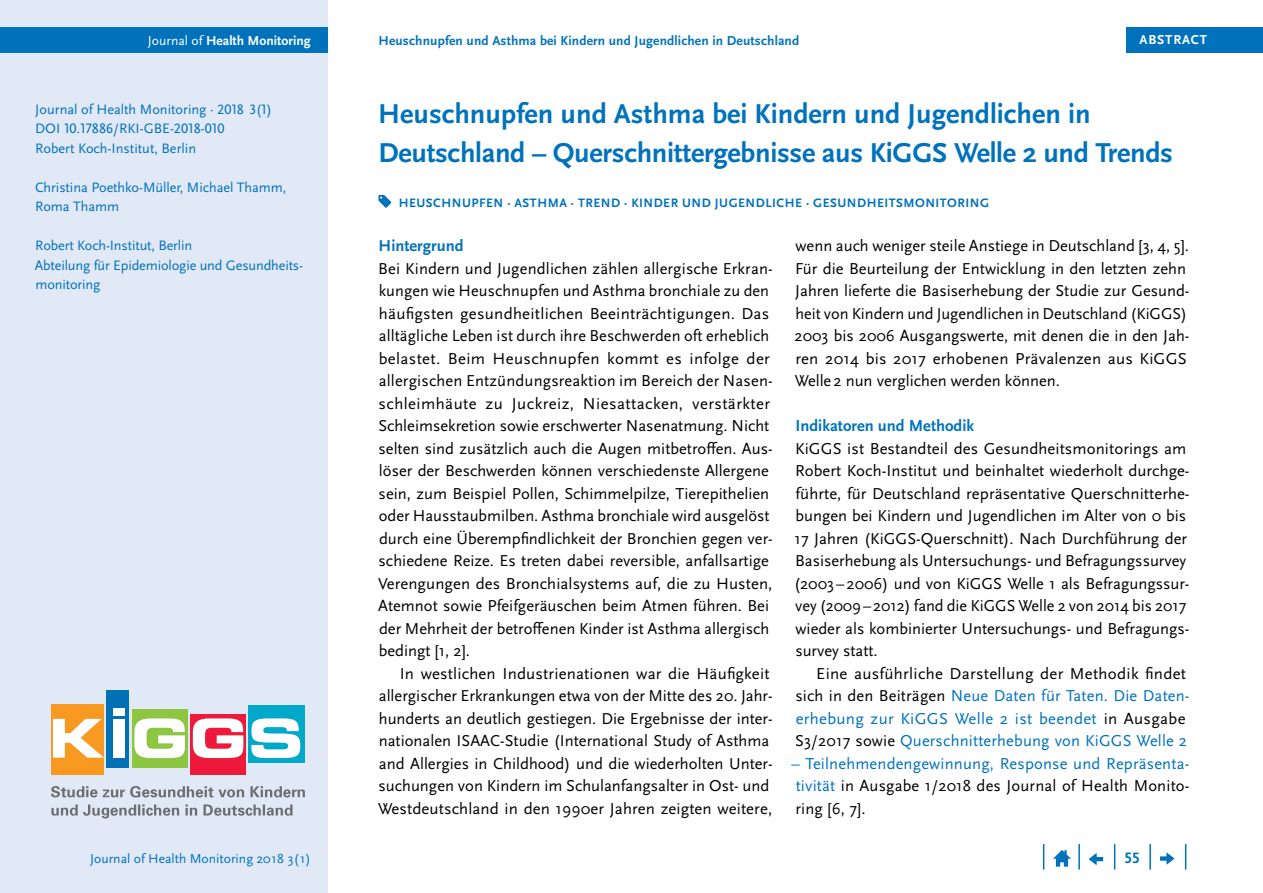
<style>
.page{position:relative;width:1263px;height:893px;background:#fff}
.page>*{position:absolute;margin:0;border:0;box-sizing:border-box;transform-origin:0 0}
.t1{font:700 28.5px/39px "Scala Sans Pro";letter-spacing:-.01em;color:#0072bc}
.Copy{font:16.5px/22.5px "Scala Sans Pro";color:#000}
.Copy_Einzug{font:16.5px/22.5px "Scala Sans Pro";color:#000}
.Copy_Einzug-2{font:16.5px/22.5px "Scala Sans Pro";letter-spacing:.01em;color:#0072bc}
.t2{font:700 16.5px "Scala Sans Pro";color:#0072bc}
.t3{font:700 15.75px "Scala Sans Pro";color:#0072bc}
.Box_Text{font:14.25px/19.5px "Scala Sans Pro";letter-spacing:-.01em;color:#0072bc}
.Titel_links{font:14.25px/19.5px "Scala Sans Pro";color:#0072bc}
.t4{font:13.65px "Scala Sans Pro Regular 3";color:#0072bc}
.t5{font:13.65px "Scala Sans Pro Bold 2";color:#fff}
.t6{font:13.5px "Scala Sans Pro Bold 2";letter-spacing:.01em;color:#0072bc}
.t7{font:13.5px "Scala Sans Pro Bold 3";letter-spacing:.06em;color:#fff}
.t8{font:700 12.75px "Scala Sans Pro";letter-spacing:.04em;color:#0072bc}
.s1{font-family:"Scala Sans Pro Regular 2"}
.s2{color:#000}
</style>
<div class="page">
<div style="left:0;top:0;width:327px;height:893px;background:#e1e8f6"></div>
<div style="left:0;top:28px;width:327px;height:25px;background:#0072bc"></div>
<svg style="left:1185px;top:844px;width:1px;height:26px"></svg>
<hr style="left:1149px;top:844px;width:2px;height:26px;background:#0072bc">
<svg style="left:1114px;top:844px;width:1px;height:26px"></svg>
<hr style="left:1078px;top:844px;width:2px;height:26px;background:#0072bc">
<svg style="left:1043px;top:844px;width:1px;height:26px"></svg>
<svg style="left:1053px;top:850px;width:18px;height:17px"></svg>
<svg style="left:1089px;top:853px;width:14px;height:12px"></svg>
<svg style="left:1160px;top:852px;width:14px;height:13px"></svg>
<div style="left:1126px;top:28px;width:137px;height:25px;background:#0072bc"></div>
<div style="left:51px;top:704px;width:53px;height:70px;background:#f89921"></div>
<div style="left:106px;top:691px;width:23px;height:77px;background:#0071b4"></div>
<div style="left:132px;top:710px;width:56px;height:58px;background:#8dc640"></div>
<div style="left:190px;top:714px;width:56px;height:60px;background:#ed1a3b"></div>
<div style="left:249px;top:706px;width:56px;height:57px;background:#00a9c9"></div>
<svg style="left:53px;top:719px;width:51px;height:39px"></svg>
<div style="left:113px;top:719px;width:12px;height:39px;background:#fff"></div>
<svg style="left:134px;top:718px;width:51px;height:40px"></svg>
<svg style="left:193px;top:718px;width:50px;height:40px"></svg>
<svg style="left:251px;top:718px;width:49px;height:40px"></svg>
<div style="left:113px;top:708px;width:12px;height:8px;background:#fff"></div>
<svg style="left:51px;top:804px;width:242px;height:14px"></svg>
<svg style="left:51px;top:786px;width:254px;height:11px"></svg>
<svg style="left:378px;top:195px;width:13px;height:13px"></svg>
<p class="t5" style="left:148px;top:33px;width:164px"><span class="s1">Journal of</span> Health Monitoring</p>
<p class="t6" style="left:378px;top:33px;width:422px">Heuschnupfen und Asthma bei Kindern und Jugendlichen in Deutschland</p>
<p class="t7" style="left:1139px;top:32px;width:69px">ABSTRACT</p>
<p class="Titel_links" style="left:35px;top:99px;width:238px">Journal of Health Monitoring · 2018 3(1)<br>DOI 10.17886/RKI-GBE-2018-010</p>
<p class="Box_Text" style="left:35px;top:138px;width:162px">Robert Koch-Institut, Berlin</p>
<p class="Box_Text" style="left:35px;top:177px;width:253px">Christina Poethko-Müller, Michael Thamm,</p>
<p class="Box_Text" style="left:35px;top:197px;width:85px">Roma Thamm</p>
<p class="Box_Text" style="left:35px;top:236px;width:159px">Robert Koch-Institut, Berlin</p>
<p class="Box_Text" style="left:35px;top:255px;width:270px">Abteilung für Epidemiologie und Gesundheits&shy;monitoring</p>
<h1 class="t1" style="left:378px;top:94px;width:796px">Heuschnupfen und Asthma bei Kindern und Jugendlichen in<br>Deutschland – Querschnittergebnisse aus KiGGS Welle 2 und Trends</h1>
<p class="t8" style="left:399px;top:195px;width:592px">HEUSCHNUPFEN · ASTHMA · TREND · KINDER UND JUGENDLICHE · GESUNDHEITSMONITORING</p>
<h2 class="t2" style="left:379px;top:236px;width:86px">Hintergrund</h2>
<p class="Copy" style="left:378px;top:257px;width:396px">Bei Kindern und Jugendlichen zählen allergische Erkran&shy;kungen wie Heuschnupfen und Asthma bronchiale zu den häufigsten gesundheitlichen Beeinträchtigungen. Das alltägliche Leben ist durch ihre Beschwerden oft erheblich belastet. Beim Heuschnupfen kommt es infolge der allergischen Entzündungsreaktion im Bereich der Nasen&shy;schleimhäute zu Juckreiz, Niesattacken, verstärkter Schleimsekretion sowie erschwerter Nasenatmung. Nicht selten sind zusätzlich auch die Augen mitbetroffen. Aus&shy;löser der Beschwerden können verschiedenste Allergene sein, zum Beispiel Pollen, Schimmelpilze, Tierepithelien oder Hausstaubmilben. Asthma bronchiale wird ausgelöst durch eine Überempfindlichkeit der Bronchien gegen ver&shy;schiedene Reize. Es treten dabei reversible, anfallsartige Verengungen des Bronchialsystems auf, die zu Husten, Atemnot sowie Pfeifgeräuschen beim Atmen führen. Bei der Mehrheit der betroffenen Kinder ist Asthma allergisch bedingt [1, 2].</p>
<p class="Copy_Einzug" style="left:378px;top:662px;width:396px;text-indent:22px">In westlichen Industrienationen war die Häufigkeit allergischer Erkrankungen etwa von der Mitte des 20. Jahr&shy;hunderts an deutlich gestiegen. Die Ergebnisse der inter&shy;nationalen ISAAC-Studie (International Study of Asthma and Allergies in Childhood) und die wiederholten Unter&shy;suchungen von Kindern im Schulanfangsalter in Ost- und Westdeutschland in den 1990er Jahren zeigten weitere,</p>
<p class="Copy_Einzug" style="left:795px;top:234px;width:396px">wenn auch weniger steile Anstiege in Deutschland [3, 4, 5].<br>Für die Beurteilung der Entwicklung in den letzten zehn Jahren lieferte die Basiserhebung der Studie zur Gesund&shy;heit von Kindern und Jugendlichen in Deutschland (KiGGS)<br>2003 bis 2006 Ausgangswerte, mit denen die in den Jah&shy;ren 2014 bis 2017 erhobenen Prävalenzen aus KiGGS Welle 2 nun verglichen werden können.</p>
<h2 class="t2" style="left:795px;top:416px;width:180px">Indikatoren und Methodik</h2>
<p class="Copy" style="left:794px;top:437px;width:397px">KiGGS ist Bestandteil des Gesundheitsmonitorings am Robert Koch-Institut und beinhaltet wiederholt durchge&shy;führte, für Deutschland repräsentative Querschnitterhe&shy;bungen bei Kindern und Jugendlichen im Alter von 0 bis 17 Jahren (KiGGS-Querschnitt). Nach Durchführung der Basiserhebung als Untersuchungs- und Befragungssurvey (2003–2006) und von KiGGS Welle 1 als Befragungssur&shy;vey (2009–2012) fand die KiGGS Welle 2 von 2014 bis 2017 wieder als kombinierter Untersuchungs- und Befragungs&shy;survey statt.</p>
<p class="Copy_Einzug-2" style="left:795px;top:662px;width:394px;text-indent:21px"><span class="s2">Eine ausführliche Darstellung der Methodik findet sich in den Beiträgen</span> Neue Daten für Taten. Die Daten&shy;erhebung zur KiGGS Welle 2 ist beendet <span class="s2">in Ausgabe S3/2017 sowie</span> Querschnitterhebung von KiGGS Welle 2</p>
<p class="Copy_Einzug-2" style="left:792px;top:752px;width:399px;text-align:justify">– Teilnehmendengewinnung, Response und Repräsenta&shy;tivität <span class="s2">in Ausgabe 1/2018 des Journal of Health Monito&shy;ring [6, 7].</span></p>
<p class="t4" style="left:90px;top:850px;width:222px">Journal of Health Monitoring 2018 3(1)</p>
<p class="t3" style="left:1124px;top:849px;width:17px">55</p>
</div>
